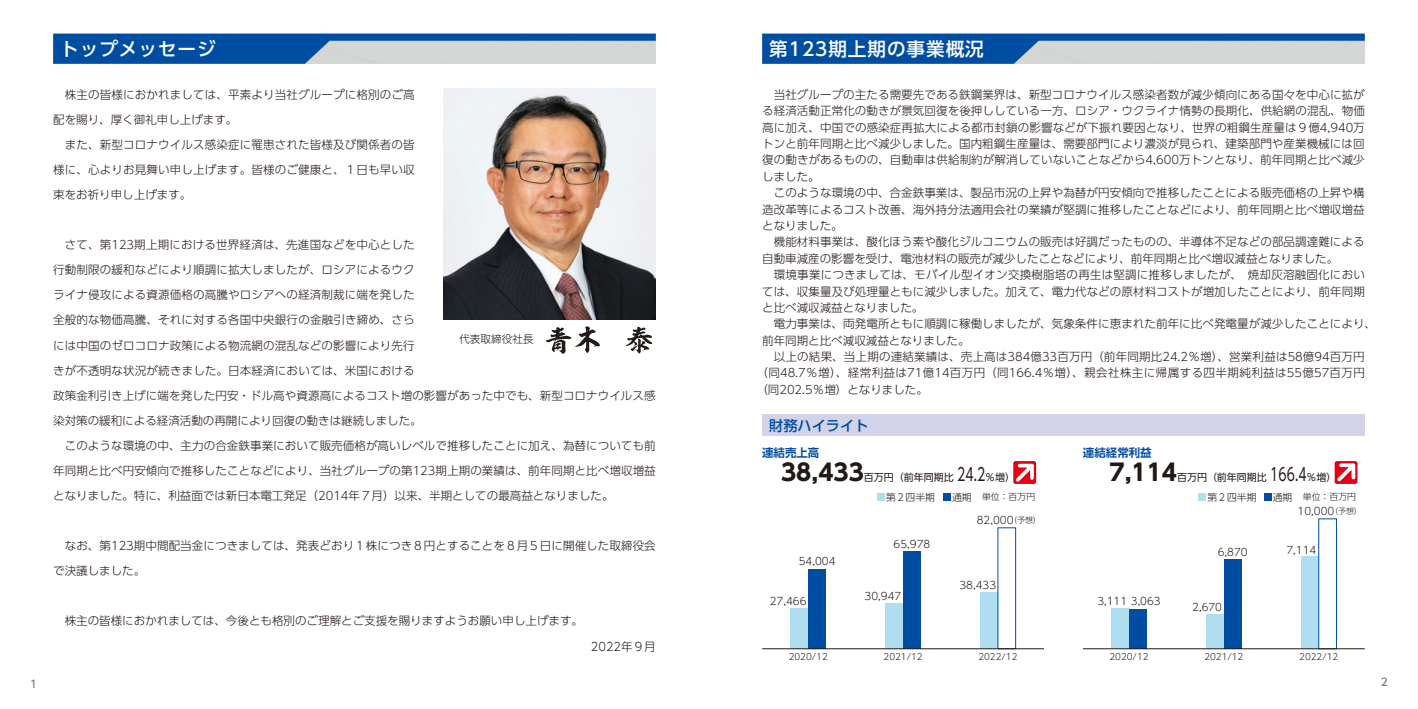
<style>
.page{position:relative;width:1418px;height:709px;background:#fff}
.page>*{position:absolute;margin:0;border:0;box-sizing:border-box;transform-origin:0 0}
.t1{font:700 23px "UD Shin Go Pro";color:#231916}
.t2{font:500 18.62px "UD Shin Go Pro";letter-spacing:.05em;color:#fff}
.t3{font:500 14.12px "UD Shin Go Pro";color:#004ea2}
.t4{font:300 11.5px/25.1px "UD Shin Go Pro";letter-spacing:.005em;color:#231916}
.t5{font:300 11.5px "UD Shin Go Pro";letter-spacing:.035em;color:#231916}
.t6{font:700 11.5px "UD Shin Go Pro De";color:#004ea2}
.t7{font:300 10.62px "UD Shin Go Pro";color:#231916}
.t8{font:500 10.62px "UD Shin Go Pro";color:#7e7e7e}
.t9{font:300 10.38px "UD Shin Go Pro";color:#231916}
.t10{font:9.88px "UD Shin Go Pro";color:#231916}
.t11{font:300 9.75px "UD Shin Go Pro";color:#231916}
.t12{font:300 8.88px "UD Shin Go Pro";color:#231916}
.t13{font:300 8.75px "UD Shin Go Pro";color:#231916}
.s1{font-size:17.62px}
.s2{font-size:9.75px}
.s3{font-size:7.75px}
</style>
<div class="page">
<svg style="left:53px;top:34px;width:603px;height:30px;background:#5d89b8"></svg>
<img style="left:443px;top:89px;width:213px;height:230px">
<svg style="left:546px;top:326px;width:54px;height:28px"></svg>
<svg style="left:625px;top:327px;width:27px;height:26px"></svg>
<div style="left:762px;top:415px;width:602px;height:21px;background:#d2d2e9"></div>
<div style="left:790px;top:608px;width:18px;height:40px;background:#aedef0"></div>
<div style="left:808px;top:569px;width:18px;height:79px;background:#004ea2"></div>
<div style="left:885px;top:603px;width:18px;height:45px;background:#aedef0"></div>
<div style="left:903px;top:551px;width:17px;height:97px;background:#004ea2"></div>
<div style="left:980px;top:592px;width:17px;height:56px;background:#aedef0"></div>
<hr style="left:762px;top:648px;width:282px;height:1px;background:#231916">
<svg style="left:1013px;top:461px;width:23px;height:23px"></svg>
<div style="left:943px;top:493px;width:7px;height:8px;background:#004ea2"></div>
<div style="left:877px;top:493px;width:7px;height:8px;background:#aedef0"></div>
<div style="left:1206px;top:614px;width:17px;height:35px;background:#aedef0"></div>
<div style="left:1223px;top:559px;width:18px;height:90px;background:#004ea2"></div>
<div style="left:1111px;top:608px;width:18px;height:41px;background:#aedef0"></div>
<div style="left:1129px;top:609px;width:17px;height:40px;background:#004ea2"></div>
<div style="left:1300px;top:556px;width:18px;height:93px;background:#aedef0"></div>
<div style="left:1318px;top:518px;width:18px;height:131px;border:1px solid #004ea2"></div>
<hr style="left:1082px;top:648px;width:282px;height:1px;background:#231916">
<div style="left:1263px;top:493px;width:8px;height:8px;background:#004ea2"></div>
<div style="left:1198px;top:493px;width:8px;height:8px;background:#aedef0"></div>
<svg style="left:1334px;top:461px;width:24px;height:23px"></svg>
<svg style="left:762px;top:34px;width:602px;height:30px;background:#5c89b8"></svg>
<h2 class="t2" style="left:60px;top:34px;width:157px">トップメッセージ</h2>
<p class="t4" style="left:53px;top:81px;width:363px">　株主の皆様におかれましては、平素より当社グループに格別のご高配を賜り、厚く御礼申し上げます。<br>　また、新型コロナウイルス感染症に罹患された皆様及び関係者の皆様に、心よりお見舞い申し上げます。皆様のご健康と、１日も早い収束をお祈り申し上げます。</p>
<p class="t4" style="left:53px;top:232px;width:604px">　さて、第123期上期における世界経済は、先進国などを中心とした<br>行動制限の緩和などにより順調に拡大しましたが、ロシアによるウク<br>ライナ侵攻による資源価格の高騰やロシアへの経済制裁に端を発した<br>全般的な物価高騰、それに対する各国中央銀行の金融引き締め、さら<br>には中国のゼロコロナ政策による物流網の混乱などの影響により先行<br>きが不透明な状況が続きました。日本経済においては、米国における<br>政策金利引き上げに端を発した円安・ドル高や資源高によるコスト増の影響があった中でも、新型コロナウイルス感染対策の緩和による経済活動の再開により回復の動きは継続しました。<br>　このような環境の中、主力の合金鉄事業において販売価格が高いレベルで推移したことに加え、為替についても前年同期と比べ円安傾向で推移したことなどにより、当社グループの第123期上期の業績は、前年同期と比べ増収増益となりました。特に、利益面では新日本電工発足（2014年７月）以来、半期としての最高益となりました。</p>
<p class="t4" style="left:53px;top:533px;width:604px">　なお、第123期中間配当金につきましては、発表どおり１株につき８円とすることを８月５日に開催した取締役会で決議しました。</p>
<p class="t4" style="left:53px;top:608px;width:531px">　株主の皆様におかれましては、今後とも格別のご理解とご支援を賜りますようお願い申し上げます。</p>
<p class="t4" style="left:591px;top:633px;width:66px">2022年９月</p>
<p class="t7" style="left:459px;top:331px;width:76px">代表取締役社長</p>
<h2 class="t2" style="left:769px;top:34px;width:216px">第123期上期の事業概況</h2>
<p class="t4" style="left:762px;top:81px;width:604px">　当社グループの主たる需要先である鉄鋼業界は、新型コロナウイルス感染者数が減少傾向にある国々を中心に拡が</p>
<p class="t4" style="left:762px;top:98px;width:604px">る経済活動正常化の動きが景気回復を後押ししている一方、ロシア・ウクライナ情勢の長期化、供給網の混乱、物価</p>
<p class="t4" style="left:762px;top:114px;width:604px">高に加え、中国での感染症再拡大による都市封鎖の影響などが下振れ要因となり、世界の粗鋼生産量は９億4,940万</p>
<p class="t4" style="left:762px;top:131px;width:604px">トンと前年同期と比べ減少しました。国内粗鋼生産量は、需要部門により濃淡が見られ、建築部門や産業機械には回</p>
<p class="t4" style="left:762px;top:147px;width:604px">復の動きがあるものの、自動車は供給制約が解消していないことなどから4,600万トンとなり、前年同期と比べ減少</p>
<p class="t4" style="left:762px;top:163px;width:59px">しました。</p>
<p class="t4" style="left:762px;top:180px;width:604px">　このような環境の中、合金鉄事業は、製品市況の上昇や為替が円安傾向で推移したことによる販売価格の上昇や構</p>
<p class="t4" style="left:762px;top:196px;width:604px">造改革等によるコスト改善、海外持分法適用会社の業績が堅調に推移したことなどにより、前年同期と比べ増収増益</p>
<p class="t4" style="left:762px;top:212px;width:82px">となりました。</p>
<p class="t4" style="left:762px;top:229px;width:604px">　機能材料事業は、酸化ほう素や酸化ジルコニウムの販売は好調だったものの、半導体不足などの部品調達難による</p>
<p class="t4" style="left:762px;top:245px;width:577px">自動車減産の影響を受け、電池材料の販売が減少したことなどにより、前年同期と比べ増収減益となりました。</p>
<p class="t4" style="left:762px;top:262px;width:604px">　環境事業につきましては、モバイル型イオン交換樹脂塔の再生は堅調に推移しましたが、　焼却灰溶融固化におい</p>
<p class="t4" style="left:762px;top:278px;width:604px">ては、収集量及び処理量ともに減少しました。加えて、電力代などの原材料コストが増加したことにより、前年同期</p>
<p class="t4" style="left:762px;top:294px;width:163px">と比べ減収減益となりました。</p>
<p class="t4" style="left:762px;top:311px;width:615px">　電力事業は、両発電所ともに順調に稼働しましたが、気象条件に恵まれた前年に比べ発電量が減少したことにより、</p>
<p class="t4" style="left:762px;top:327px;width:209px">前年同期と比べ減収減益となりました。</p>
<p class="t4" style="left:762px;top:344px;width:604px">　以上の結果、当上期の連結業績は、売上高は384億33百万円（前年同期比24.2％増）、営業利益は58億94百万円</p>
<p class="t5" style="left:756px;top:364px;width:610px">（同48.7％増）、経常利益は71億14百万円（同166.4％増）、親会社株主に帰属する四半期純利益は55億57百万円</p>
<p class="t4" style="left:756px;top:376px;width:173px">（同202.5％増）となりました。</p>
<p class="t3" style="left:769px;top:414px;width:101px">財務ハイライト</p>
<p class="t6" style="left:762px;top:443px;width:59px">連結売上高</p>
<h1 class="t1" style="left:781px;top:454px;width:84px">38,433</h1>
<p class="t10" style="left:863px;top:470px;width:153px">百万円（前年同期比 <span class="s1">24.2</span>％増）</p>
<p class="t11" style="left:886px;top:489px;width:50px">第２四半期</p>
<p class="t12" style="left:952px;top:490px;width:85px"><span class="s2">通期</span> 単位：百万円</p>
<p class="t9" style="left:798px;top:553px;width:38px">54,004</p>
<p class="t9" style="left:769px;top:592px;width:38px">27,466</p>
<p class="t13" style="left:788px;top:649px;width:41px">2020/12</p>
<p class="t9" style="left:893px;top:535px;width:38px">65,978</p>
<p class="t9" style="left:864px;top:587px;width:38px">30,947</p>
<p class="t13" style="left:883px;top:649px;width:41px">2021/12</p>
<p class="t9" style="left:976px;top:512px;width:65px">82,000<span class="s3">（予想）</span></p>
<p class="t9" style="left:959px;top:576px;width:38px">38,433</p>
<p class="t13" style="left:978px;top:649px;width:41px">2022/12</p>
<p class="t6" style="left:1082px;top:443px;width:70px">連結経常利益</p>
<h1 class="t1" style="left:1109px;top:454px;width:69px">7,114</h1>
<p class="t10" style="left:1177px;top:470px;width:161px">百万円（前年同期比 <span class="s1">166.4</span>％増）</p>
<p class="t11" style="left:1207px;top:489px;width:50px">第２四半期</p>
<p class="t12" style="left:1272px;top:490px;width:85px"><span class="s2">通期</span> 単位：百万円</p>
<p class="t9" style="left:1097px;top:592px;width:65px">3,111 3,063</p>
<p class="t9" style="left:1217px;top:543px;width:31px">6,870</p>
<p class="t9" style="left:1192px;top:598px;width:31px">2,670</p>
<p class="t13" style="left:1109px;top:649px;width:41px">2020/12</p>
<p class="t13" style="left:1204px;top:649px;width:41px">2021/12</p>
<p class="t9" style="left:1297px;top:503px;width:65px">10,000<span class="s3">（予想）</span></p>
<p class="t9" style="left:1286px;top:541px;width:31px">7,114</p>
<p class="t13" style="left:1299px;top:649px;width:41px">2022/12</p>
<p class="t8" style="left:30px;top:675px;width:9px">1</p>
<p class="t8" style="left:1380px;top:673px;width:9px">2</p>
</div>
